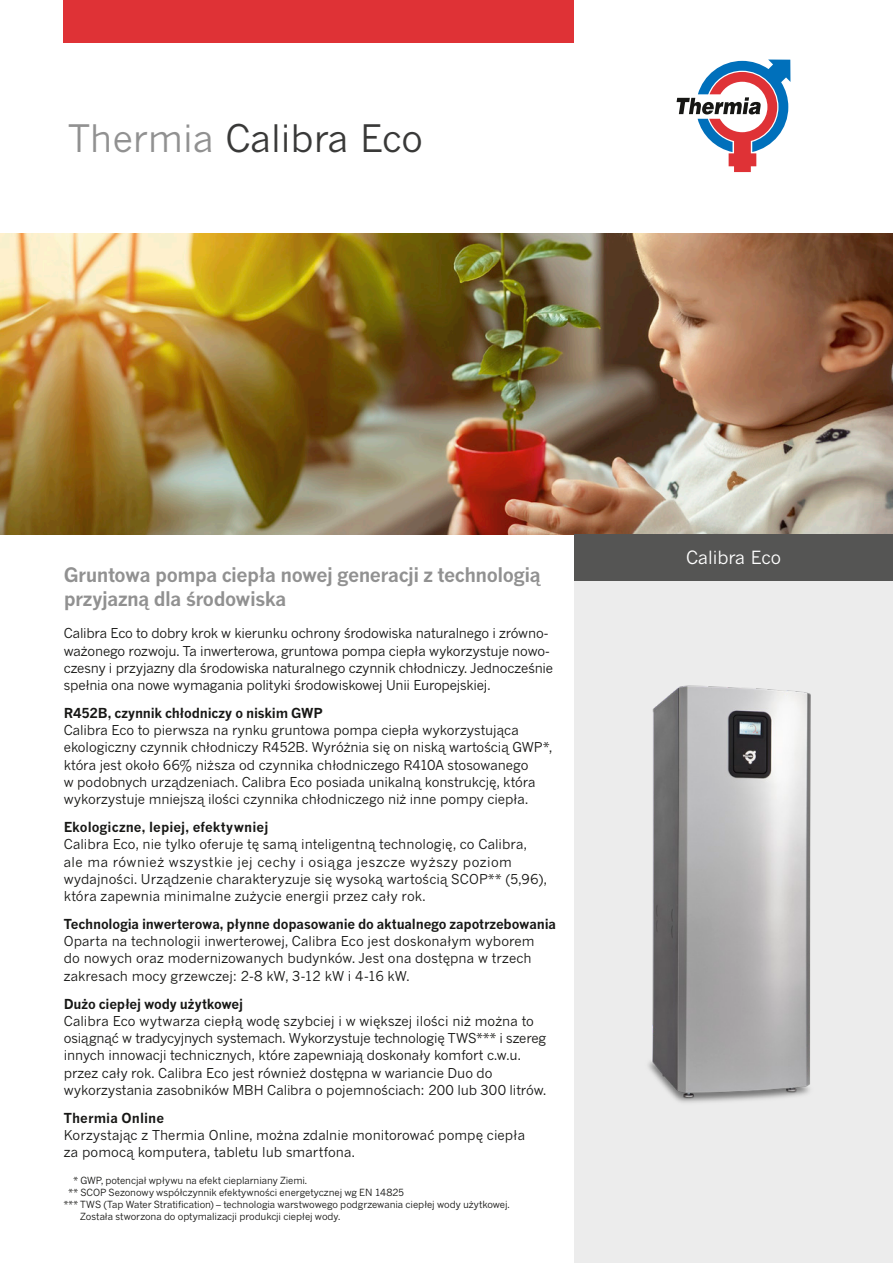
<style>
.page{position:relative;width:893px;height:1263px;background:#fff}
.page>*{position:absolute;margin:0;border:0;box-sizing:border-box;transform-origin:0 0}
.t1{font:37.5px "News Gothic MT Pro";color:#393938}
.t2{font:700 19.5px/24px "News Gothic MT Pro";letter-spacing:-.025em;color:#919191}
.t3{font:18px "News Gothic MT Pro";color:#fff}
.t4{font:13.5px/17.2px "News Gothic MT Pro";color:#171715}
.t5{font:700 13.5px "News Gothic MT Pro";letter-spacing:-.01em;color:#171715}
.t6{font:9.75px "News Gothic MT Pro";letter-spacing:-.005em;color:#171715}
.s1{color:#919191}
</style>
<div class="page">
<div style="left:64px;top:0;width:510px;height:43px;background:#df3236"></div>
<svg style="left:677px;top:60px;width:113px;height:112px"></svg>
<img style="left:0;top:233px;width:893px;height:301px">
<div style="left:574px;top:534px;width:319px;height:729px;background:#ececec"></div>
<img style="left:648px;top:685px;width:163px;height:418px">
<div style="left:574px;top:534px;width:319px;height:47px;background:#555554"></div>
<h1 class="t1" style="left:68px;top:116px;width:357px"><span class="s1">Thermia</span> Calibra Eco</h1>
<h2 class="t2" style="left:64px;top:563px;width:478px">Gruntowa pompa ciepła nowej generacji z technologią przyjazną dla środowiska</h2>
<p class="t4" style="left:64px;top:624px;width:491px">Calibra Eco to dobry krok w kierunku ochrony środowiska naturalnego i zrówno&shy;ważonego rozwoju. Ta inwerterowa, gruntowa pompa ciepła wykorzystuje nowo&shy;czesny i przyjazny dla środowiska naturalnego czynnik chłodniczy. Jednocześnie spełnia ona nowe wymagania polityki środowiskowej Unii Europejskiej.</p>
<p class="t5" style="left:64px;top:705px;width:260px">R452B, czynnik chłodniczy o niskim GWP</p>
<p class="t4" style="left:64px;top:721px;width:490px">Calibra Eco to pierwsza na rynku gruntowa pompa ciepła wykorzystująca ekologiczny czynnik chłodniczy R452B. Wyróżnia się on niską wartością GWP*, która jest około 66% niższa od czynnika chłodniczego R410A stosowanego<br>w podobnych urządzeniach. Calibra Eco posiada unikalną konstrukcję, która wykorzystuje mniejszą ilości czynnika chłodniczego niż inne pompy ciepła.</p>
<p class="t5" style="left:64px;top:819px;width:206px">Ekologiczne, lepiej, efektywniej</p>
<p class="t4" style="left:64px;top:835px;width:484px">Calibra Eco, nie tylko oferuje tę samą inteligentną technologię, co Calibra, ale ma również wszystkie jej cechy i osiąga jeszcze wyższy poziom wydajności. Urządzenie charakteryzuje się wysoką wartością SCOP** (5,96), która zapewnia minimalne zużycie energii przez cały rok.</p>
<p class="t5" style="left:64px;top:916px;width:494px">Technologia inwerterowa, płynne dopasowanie do aktualnego zapotrzebowania</p>
<p class="t4" style="left:64px;top:932px;width:472px">Oparta na technologii inwerterowej, Calibra Eco jest doskonałym wyborem do nowych oraz modernizowanych budynków. Jest ona dostępna w trzech zakresach mocy grzewczej: 2-8 kW, 3-12 kW i 4-16 kW.</p>
<p class="t5" style="left:64px;top:995px;width:181px">Dużo ciepłej wody użytkowej</p>
<p class="t4" style="left:64px;top:1012px;width:484px">Calibra Eco wytwarza ciepłą wodę szybciej i w większej ilości niż można to osiągnąć w tradycyjnych systemach. Wykorzystuje technologię TWS*** i szereg innych innowacji technicznych, które zapewniają doskonały komfort c.w.u. przez cały rok. Calibra Eco jest również dostępna w wariancie Duo do wykorzystania zasobników MBH Calibra o pojemnościach: 200 lub 300 litrów.</p>
<p class="t5" style="left:64px;top:1109px;width:102px">Thermia Online</p>
<p class="t4" style="left:64px;top:1126px;width:463px">Korzystając z Thermia Online, można zdalnie monitorować pompę ciepła za pomocą komputera, tabletu lub smartfona.</p>
<p class="t6" style="left:74px;top:1175px;width:235px">* GWP, potencjał wpływu na efekt cieplarniany Ziemi.</p>
<p class="t6" style="left:69px;top:1187px;width:337px">** SCOP Sezonowy współczynnik efektywności energetycznej wg EN 14825</p>
<p class="t6" style="left:64px;top:1199px;width:448px">*** TWS (Tap Water Stratification) – technologia warstwowego podgrzewania ciepłej wody użytkowej.</p>
<p class="t6" style="left:80px;top:1211px;width:262px">Została stworzona do optymalizacji produkcji ciepłej wody.</p>
<h3 class="t3" style="left:686px;top:547px;width:96px">Calibra Eco</h3>
</div>
